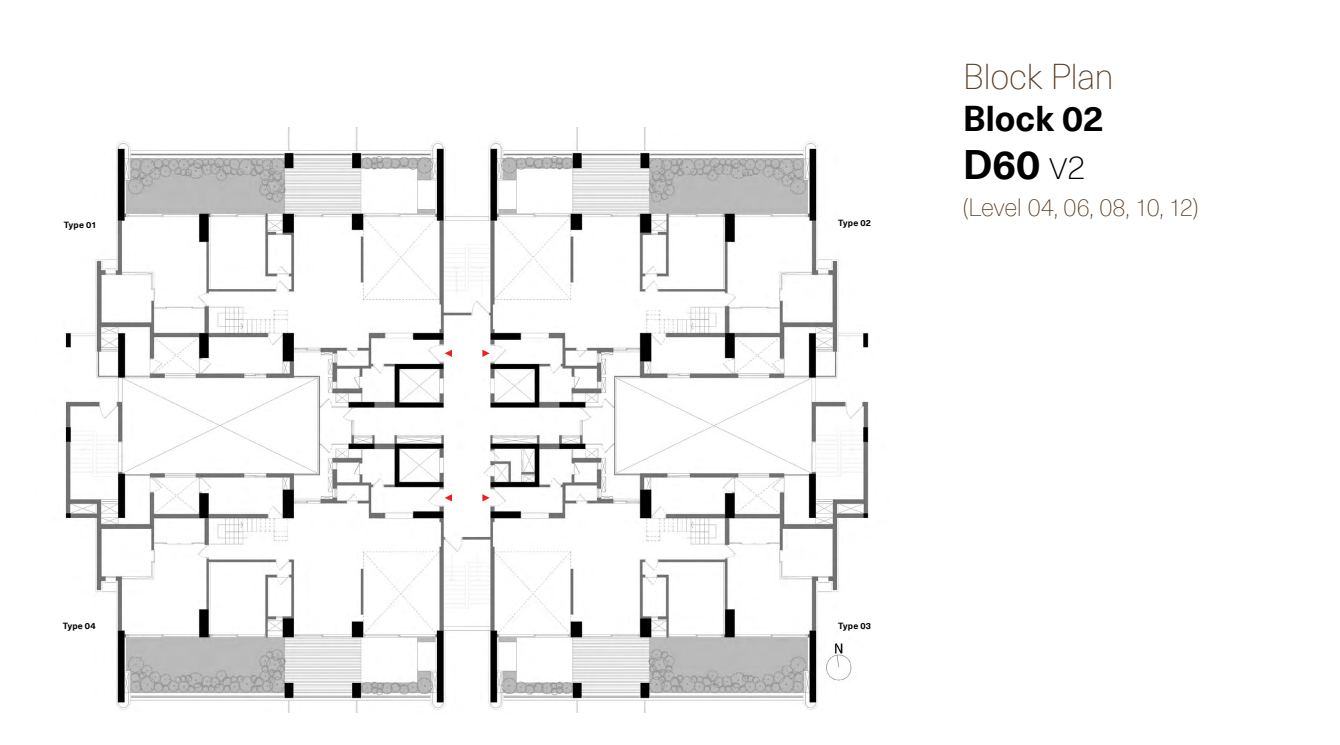
<style>
.page{position:relative;width:1340px;height:745px;background:#fff}
.page>*{position:absolute;margin:0;border:0;box-sizing:border-box;transform-origin:0 0}
.t1{font:700 40.25px "Neue Haas Unica Pro";color:#000}
.t2{font:100 35px "Neue Haas Unica Pro";letter-spacing:-.015em;color:#5b3e24}
.t3{font:700 35px "Neue Haas Unica Pro";letter-spacing:-.005em;color:#000}
.t4{font:100 24.5px "Neue Haas Unica Pro";letter-spacing:-.005em;color:#5b3e24}
.t5{font:700 8.75px "Neue Haas Unica Pro";letter-spacing:.025em;color:#000}
.s1{font-weight:100}
</style>
<div class="page">
<img style="left:65px;top:127px;width:804px;height:585px">
<svg style="left:482px;top:349px;width:7px;height:8px"></svg>
<svg style="left:444px;top:494px;width:8px;height:7px"></svg>
<svg style="left:482px;top:494px;width:7px;height:7px"></svg>
<svg style="left:444px;top:349px;width:8px;height:8px"></svg>
<p class="t5" style="left:64px;top:219px;width:34px">Type 01</p>
<p class="t5" style="left:838px;top:218px;width:34px">Type 02</p>
<h2 class="t2" style="left:962px;top:56px;width:152px">Block Plan</h2>
<h2 class="t3" style="left:962px;top:97px;width:142px">Block 02</h2>
<h1 class="t1" style="left:962px;top:140px;width:124px">D60 <span class="s1">v2</span></h1>
<h3 class="t4" style="left:962px;top:193px;width:237px">(Level 04, 06, 08, 10, 12)</h3>
<p class="t5" style="left:63px;top:619px;width:35px">Type 04</p>
<p class="t5" style="left:838px;top:620px;width:34px">Type 03</p>
</div>
